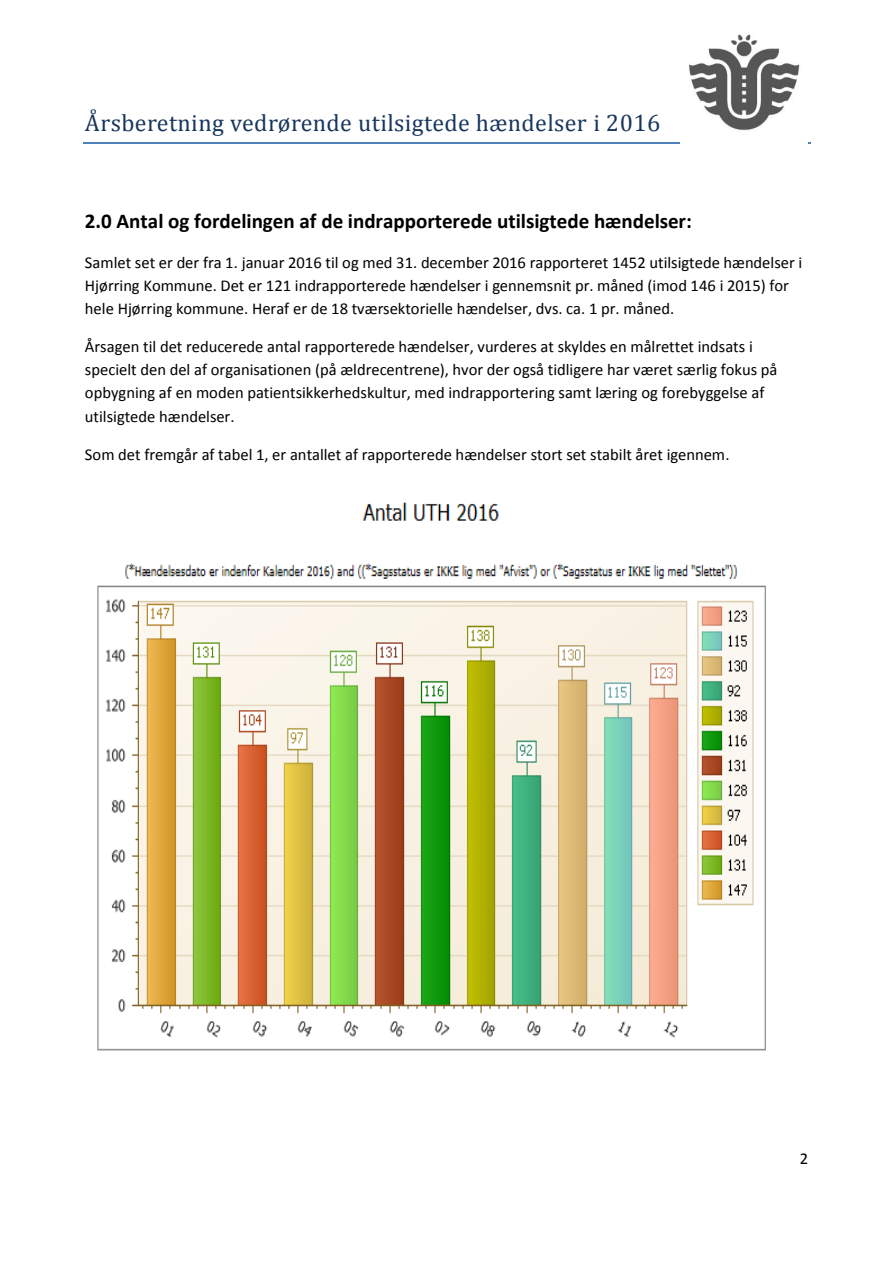
<style>
.page{position:relative;width:893px;height:1263px;background:#fff}
.page>*{position:absolute;margin:0;border:0;box-sizing:border-box;transform-origin:0 0}
.t1{font:24px "Cambria";letter-spacing:.015em;color:#17365d}
.t2{font:700 21px "Calibri";color:#000}
.t3{font:16.5px/23.2px "Calibri";color:#000}
</style>
<div class="page">
<hr style="left:83px;top:142px;width:727px;height:2px;background:#4f81bd">
<img style="left:681px;top:34px;width:126px;height:110px">
<img style="left:97px;top:502px;width:669px;height:549px">
<h1 class="t1" style="left:85px;top:108px;width:577px">Å rsberetning vedrørende utilsigtede hændelser i 2016</h1>
<p class="t2" style="left:85px;top:212px;width:608px">2.0 Antal og fordelingen af de indrapporterede utilsigtede hændelser:</p>
<p class="t3" style="left:85px;top:252px;width:719px">Samlet set er der fra 1. januar 2016 til og med 31. december 2016 rapporteret 1452 utilsigtede hændelser i<br>Hjørring Kommune. Det er 121 indrapporterede hændelser i gennemsnit pr. måned (imod 146 i 2015) for hele Hjørring kommune. Heraf er de 18 tværsektorielle hændelser, dvs. ca. 1 pr. måned.</p>
<p class="t3" style="left:85px;top:336px;width:694px">Årsagen til det reducerede antal rapporterede hændelser, vurderes at skyldes en målrettet indsats i specielt den del af organisationen (på ældrecentrene), hvor der også tidligere har været særlig fokus på opbygning af en moden patientsikkerhedskultur, med indrapportering samt læring og forebyggelse af utilsigtede hændelser.</p>
<p class="t3" style="left:85px;top:444px;width:646px">Som det fremgår af tabel 1, er antallet af rapporterede hændelser stort set stabilt året igennem.</p>
<p class="t3" style="left:800px;top:1148px;width:10px">2</p>
</div>
